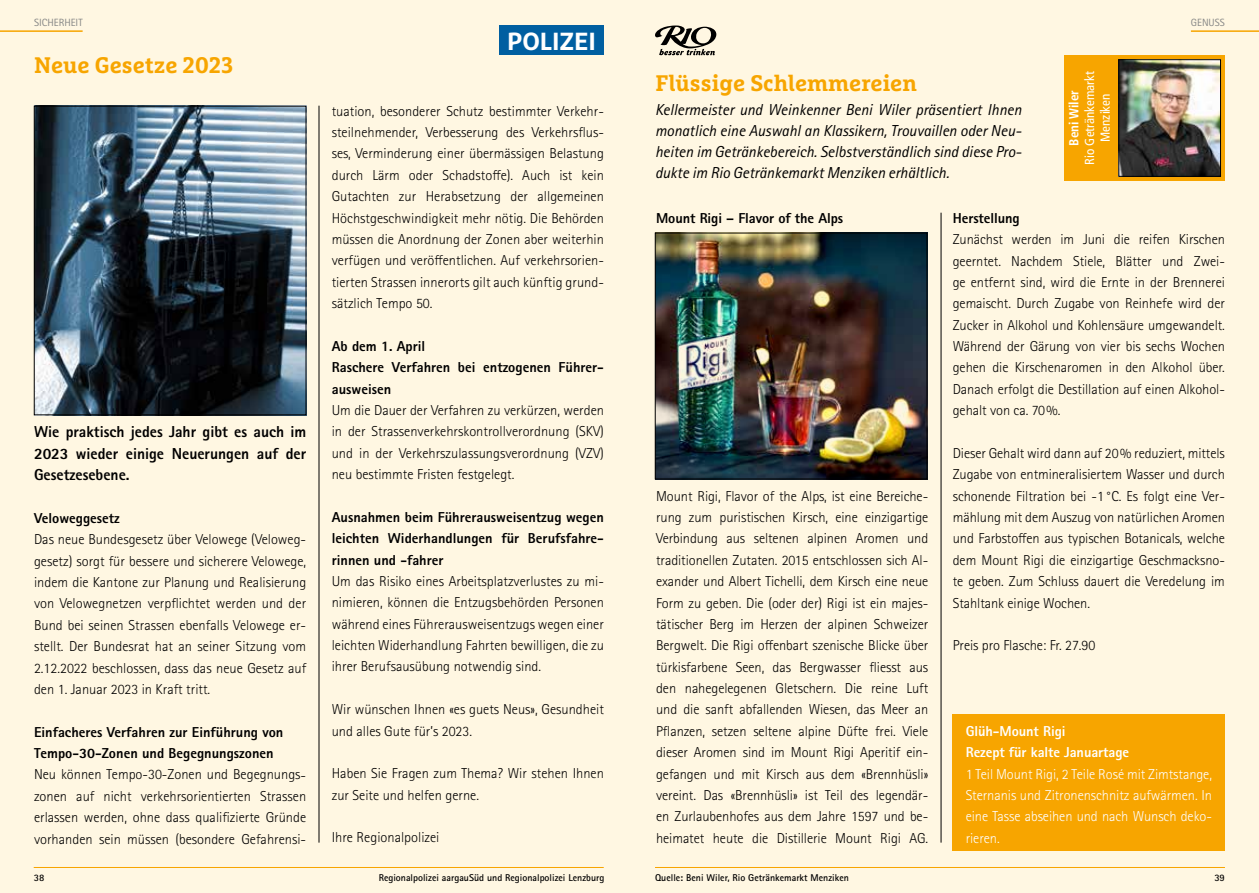
<style>
.page{position:relative;width:1259px;height:893px;background:#fff}
.page>*{position:absolute;margin:0;border:0;box-sizing:border-box;transform-origin:0 0}
.t1{font:700 24.75px "Marselis Pro";color:#fff}
.t2{font:700 22.5px "Marselis Slab Pro";color:#f7a500}
.t3{font:italic 15.9px/21px "Rotis Sans Serif Std";color:#000;text-align:justify}
.t4{font:800 15.9px/21.3px "Rotis Sans Serif Std";color:#000;text-align:justify}
.t5{font:300 14.4px/21.3px "Rotis Sans Serif Std";color:#000;text-align:justify}
.t6{font:800 14.4px/21.3px "Rotis Sans Serif Std";color:#000}
.t7{font:300 14.4px/21.5px "Rotis Sans Serif Std";letter-spacing:-.005em;color:#fff;text-align:justify}
.t8{font:800 14.4px/21.3px "Rotis Sans Serif Std";letter-spacing:-.005em;color:#fff}
.t9{font:condensed 13.05px/15.8px "Frutiger LT Std";color:#fff;text-align:center}
.t10{font:700 condensed 13.05px "Frutiger LT Std";color:#fff}
.t11{font:10.5px "Rotis Sans Serif Std";color:#868786}
.t12{font:700 9.9px "Rotis Sans Serif Std";color:#000}
</style>
<div class="page">
<div style="left:0;top:0;width:629px;height:893px;background:#fff7e2"></div>
<div style="left:499px;top:26px;width:105px;height:29px;background:#005fa1"></div>
<hr style="left:0;top:30px;width:83px;height:2px;background:#f7a500">
<hr style="left:34px;top:867px;width:570px;height:1px;background:#f7a500">
<div style="left:629px;top:0;width:630px;height:893px;background:#fff7e2"></div>
<hr style="left:319px;top:106px;width:1px;height:737px;background:#000">
<img style="left:36px;top:108px;width:268px;height:305px">
<div style="left:34px;top:106px;width:272px;height:309px;border:1px solid #000"></div>
<svg style="left:655px;top:26px;width:62px;height:29px"></svg>
<hr style="left:940px;top:213px;width:1px;height:630px;background:#000">
<div style="left:1064px;top:55px;width:161px;height:126px;background:#f7a500"></div>
<img style="left:1120px;top:62px;width:98px;height:113px">
<div style="left:1118px;top:60px;width:102px;height:117px;border:1px solid #000"></div>
<img style="left:657px;top:235px;width:268px;height:242px">
<div style="left:655px;top:233px;width:272px;height:246px;border:1px solid #000"></div>
<hr style="left:1191px;top:30px;width:68px;height:2px;background:#f7a500">
<hr style="left:655px;top:867px;width:570px;height:1px;background:#f7a500">
<div style="left:952px;top:714px;width:273px;height:136px;background:#f7a500"></div>
<p class="t11" style="left:34px;top:16px;width:50px">SICHERHEIT</p>
<h2 class="t2" style="left:34px;top:51px;width:201px">Neue Gesetze 2023</h2>
<p class="t4" style="left:34px;top:421px;width:274px">Wie praktisch jedes Jahr gibt es auch im 2023 wieder einige Neuerungen auf der Gesetzesebene.</p>
<p class="t6" style="left:34px;top:507px;width:87px">Veloweggesetz</p>
<p class="t5" style="left:34px;top:529px;width:274px">Das neue Bundesgesetz über Velowege (Veloweg&shy;gesetz) sorgt für bessere und sicherere Velowege, indem die Kantone zur Planung und Realisierung von Velowegnetzen verpflichtet werden und der Bund bei seinen Strassen ebenfalls Velowege er&shy;stellt. Der Bundesrat hat an seiner Sitzung vom 2.12.2022 beschlossen, dass das neue Gesetz auf den 1. Januar 2023 in Kraft tritt.</p>
<p class="t6" style="left:34px;top:721px;width:251px">Einfacheres Verfahren zur Einführung von<br>Tempo-30-Zonen und Begegnungszonen</p>
<p class="t5" style="left:34px;top:764px;width:274px">Neu können Tempo-30-Zonen und Begegnungs&shy;zonen auf nicht verkehrsorientierten Strassen erlassen werden, ohne dass qualifizierte Gründe vorhanden sein müssen (besondere Gefahrensi-</p>
<h1 class="t1" style="left:507px;top:26px;width:90px">POLIZEI</h1>
<p class="t5" style="left:332px;top:100px;width:274px">tuation, besonderer Schutz bestimmter Verkehr&shy;steilnehmender, Verbesserung des Verkehrsflus&shy;ses, Verminderung einer übermässigen Belastung durch Lärm oder Schadstoffe). Auch ist kein Gutachten zur Herabsetzung der allgemeinen Höchstgeschwindigkeit mehr nötig. Die Behörden müssen die Anordnung der Zonen aber weiterhin verfügen und veröffentlichen. Auf verkehrsorien&shy;tierten Strassen innerorts gilt auch künftig grund&shy;sätzlich Tempo 50.</p>
<p class="t6" style="left:332px;top:335px;width:274px">Ab dem 1. April<br>Raschere Verfahren bei entzogenen Führer&shy;ausweisen</p>
<p class="t5" style="left:332px;top:400px;width:274px">Um die Dauer der Verfahren zu verkürzen, werden in der Strassenverkehrskontrollverordnung (SKV) und in der Verkehrszulassungsverordnung (VZV) neu bestimmte Fristen festgelegt.</p>
<p class="t6" style="left:332px;top:506px;width:274px;text-align:justify">Ausnahmen beim Führerausweisentzug wegen leichten Widerhandlungen für Berufsfahre&shy;rinnen und -fahrer</p>
<p class="t5" style="left:332px;top:571px;width:274px">Um das Risiko eines Arbeitsplatzverlustes zu mi&shy;nimieren, können die Entzugsbehörden Personen während eines Führerausweisentzugs wegen einer leichten Widerhandlung Fahrten bewilligen, die zu ihrer Berufsausübung notwendig sind.</p>
<p class="t5" style="left:332px;top:699px;width:274px">Wir wünschen Ihnen «es guets Neus», Gesundheit und alles Gute für’s 2023.</p>
<p class="t5" style="left:332px;top:763px;width:274px">Haben Sie Fragen zum Thema? Wir stehen Ihnen zur Seite und helfen gerne.</p>
<p class="t5" style="left:332px;top:827px;width:109px">Ihre Regionalpolizei</p>
<p class="t12" style="left:34px;top:871px;width:12px">38</p>
<p class="t12" style="left:379px;top:872px;width:227px">Regionalpolizei aargauSüd und Regionalpolizei Lenzburg</p>
<h2 class="t2" style="left:655px;top:69px;width:263px">Flüssige Schlemmereien</h2>
<p class="t3" style="left:655px;top:100px;width:368px">Kellermeister und Weinkenner Beni Wiler präsentiert Ihnen monatlich eine Auswahl an Klassikern, Trouvaillen oder Neu&shy;heiten im Getränkebereich. Selbstverständlich sind diese Pro&shy;dukte im Rio Getränkemarkt Menziken erhältlich.</p>
<p class="t9" style="left:1082px;top:165px;width:95px;rotate:-90deg">Rio Getränkemarkt<br>Menziken</p>
<p class="t10" style="left:1066px;top:146px;width:57px;rotate:-90deg">Beni Wiler</p>
<p class="t11" style="left:1191px;top:16px;width:36px">GENUSS</p>
<p class="t6" style="left:656px;top:207px;width:189px">Mount Rigi – Flavor of the Alps</p>
<p class="t5" style="left:656px;top:485px;width:274px">Mount Rigi, Flavor of the Alps, ist eine Bereiche&shy;rung zum puristischen Kirsch, eine einzigartige Verbindung aus seltenen alpinen Aromen und traditionellen Zutaten. 2015 entschlossen sich Al&shy;exander und Albert Tichelli, dem Kirsch eine neue Form zu geben. Die (oder der) Rigi ist ein majes&shy;tätischer Berg im Herzen der alpinen Schweizer Bergwelt. Die Rigi offenbart szenische Blicke über türkisfarbene Seen, das Bergwasser fliesst aus den nahegelegenen Gletschern. Die reine Luft und die sanft abfallenden Wiesen, das Meer an Pflanzen, setzen seltene alpine Düfte frei. Viele dieser Aromen sind im Mount Rigi Aperitif ein&shy;gefangen und mit Kirsch aus dem «Brennhüsli» vereint. Das «Brennhüsli» ist Teil des legendär&shy;en Zurlaubenhofes aus dem Jahre 1597 und be&shy;heimatet heute die Distillerie Mount Rigi AG.</p>
<p class="t12" style="left:655px;top:871px;width:195px">Quelle: Beni Wiler, Rio Getränkemarkt Menziken</p>
<p class="t6" style="left:952px;top:207px;width:69px">Herstellung</p>
<p class="t5" style="left:952px;top:229px;width:274px">Zunächst werden im Juni die reifen Kirschen geerntet. Nachdem Stiele, Blätter und Zwei&shy;ge entfernt sind, wird die Ernte in der Brennerei gemaischt. Durch Zugabe von Reinhefe wird der Zucker in Alkohol und Kohlensäure umgewandelt.<br>Während der Gärung von vier bis sechs Wochen gehen die Kirschenaromen in den Alkohol über.<br>Danach erfolgt die Destillation auf einen Alkohol&shy;gehalt von ca. 70%.</p>
<p class="t5" style="left:952px;top:443px;width:274px">Dieser Gehalt wird dann auf 20% reduziert, mittels Zugabe von entmineralisiertem Wasser und durch schonende Filtration bei -1°C. Es folgt eine Ver&shy;mählung mit dem Auszug von natürlichen Aromen und Farbstoffen aus typischen Botanicals, welche dem Mount Rigi die einzigartige Geschmacksno&shy;te geben. Zum Schluss dauert die Veredelung im Stahltank einige Wochen.</p>
<p class="t5" style="left:952px;top:635px;width:144px">Preis pro Flasche: Fr. 27.90</p>
<p class="t8" style="left:965px;top:720px;width:165px">Glüh-Mount Rigi<br>Rezept für kalte Januartage</p>
<p class="t7" style="left:965px;top:763px;width:248px">1 Teil Mount Rigi, 2 Teile Rosé mit Zimtstange, Sternanis und Zitronenschnitz aufwärmen. In eine Tasse abseihen und nach Wunsch deko&shy;rieren.</p>
<p class="t12" style="left:1214px;top:871px;width:12px">39</p>
</div>
